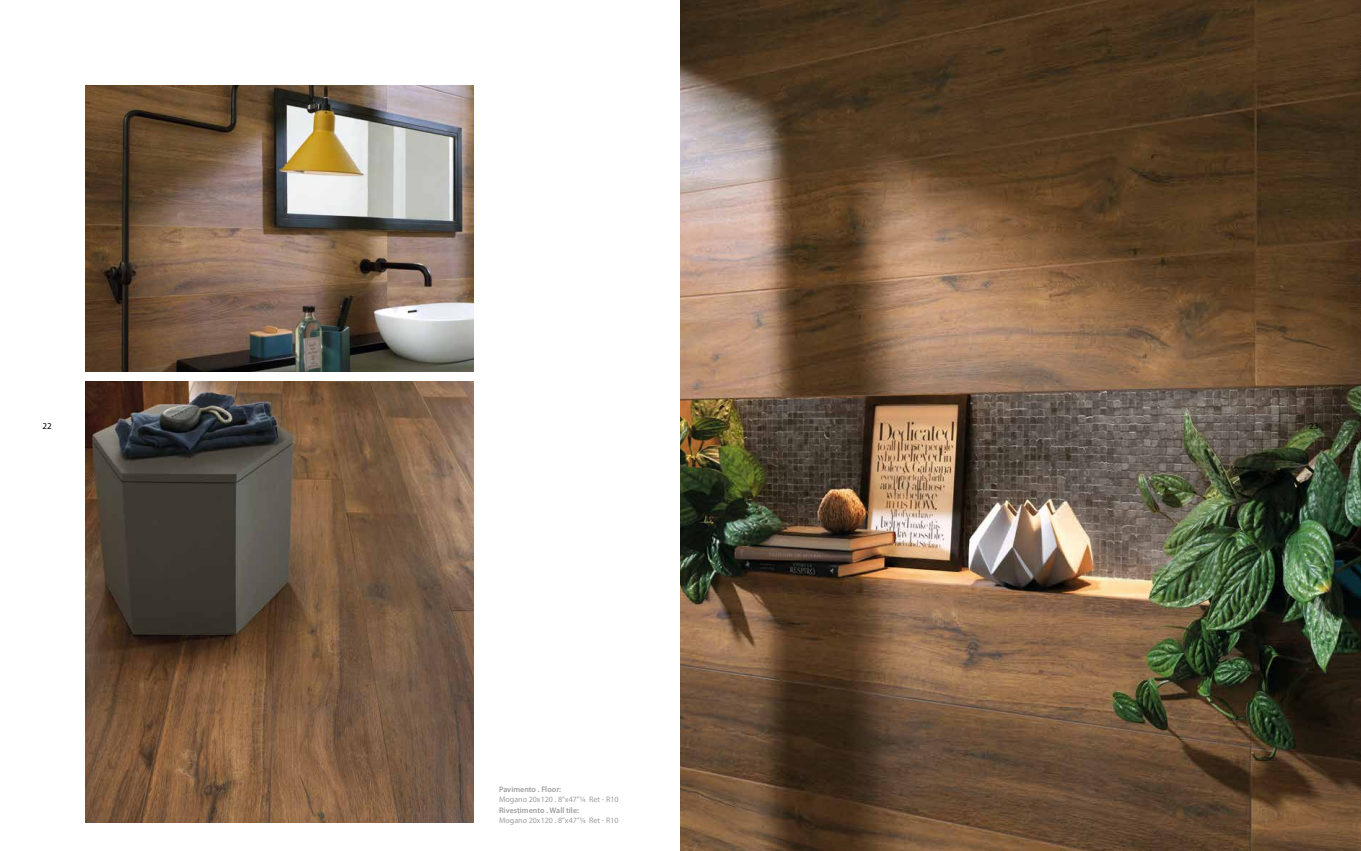
<style>
.page{position:relative;width:1361px;height:851px;background:#fff}
.page>*{position:absolute;margin:0;border:0;box-sizing:border-box;transform-origin:0 0}
.t1{font:9px "Myriad Pro";color:#000}
.t2{font:8px "Myriad Pro";color:#9d9d9c}
.t3{font:600 8px "Myriad Pro";color:#9d9d9c}
</style>
<div class="page">
<img style="left:680px;top:0;width:681px;height:850px">
<img style="left:85px;top:381px;width:388px;height:441px">
<img style="left:85px;top:85px;width:388px;height:286px">
<p class="t1" style="left:43px;top:420px;width:11px">22</p>
<p class="t1" style="left:1309px;top:420px;width:11px">23</p>
<p class="t3" style="left:499px;top:784px;width:64px">Pavimento . Floor:</p>
<p class="t2" style="left:499px;top:794px;width:121px">Mogano 20x120 . 8”x47”¼ Ret - R10</p>
<p class="t3" style="left:499px;top:805px;width:81px">Rivestimento . Wall tile:</p>
<p class="t2" style="left:499px;top:814px;width:121px">Mogano 20x120 . 8”x47”¼ Ret - R10</p>
</div>
